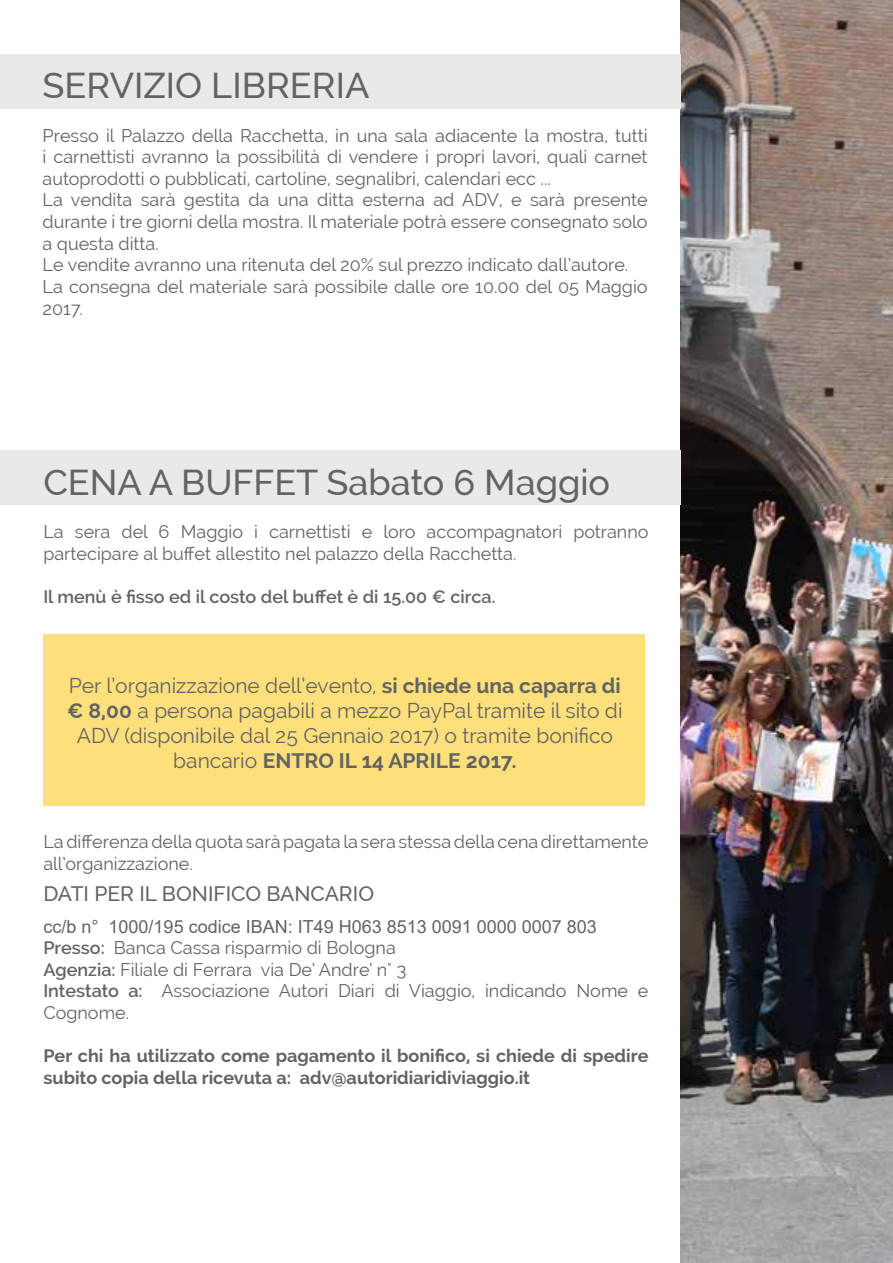
<style>
.page{position:relative;width:893px;height:1263px;background:#fff}
.page>*{position:absolute;margin:0;border:0;box-sizing:border-box;transform-origin:0 0}
.t1{font:500 36px "Raleway";color:#646363}
.t2{font:21px/25.2px "Raleway";color:#646363;text-align:center}
.t3{font:500 21px "Raleway";color:#646363}
.t4{font:18px/21.6px "Raleway";color:#646363}
.t5{font:700 18px/21.6px "Raleway";color:#646363}
.t6{font:18px "Arial";color:#646363}
.t7{font:600 18px "Raleway";color:#646363}
.s1{font-weight:700}
.s2{font-weight:600}
</style>
<div class="page">
<img style="left:680px;top:0;width:213px;height:1263px">
<div style="left:0;top:54px;width:680px;height:54px;background:#e9e9e9"></div>
<div style="left:43px;top:635px;width:602px;height:171px;background:#fde07b"></div>
<div style="left:0;top:451px;width:680px;height:54px;background:#e9e9e9"></div>
<h1 class="t1" style="left:43px;top:65px;width:329px">SERVIZIO LIBRERIA</h1>
<p class="t4" style="left:43px;top:124px;width:607px">Presso il Palazzo della Racchetta, in una sala adiacente la mostra, tutti i carnettisti avranno la possibilità di vendere i propri lavori, quali carnet autoprodotti o pubblicati, cartoline, segnalibri, calendari ecc ...<br>La vendita sarà gestita da una ditta esterna ad ADV, e sarà presente durante i tre giorni della mostra. Il materiale potrà essere consegnato solo a questa ditta.<br>Le vendite avranno una ritenuta del 20% sul prezzo indicato dall’autore.<br>La consegna del materiale sarà possibile dalle ore 10.00 del 05 Maggio 2017.</p>
<h1 class="t1" style="left:43px;top:462px;width:568px">CENA A BUFFET Sabato 6 Maggio</h1>
<p class="t4" style="left:43px;top:521px;width:607px">La sera del 6 Maggio i carnettisti e loro accompagnatori potranno partecipare al buffet allestito nel palazzo della Racchetta.</p>
<p class="t7" style="left:43px;top:587px;width:454px">Il menù è fisso ed il costo del buffet è di 15.00 € circa.</p>
<p class="t2" style="left:67px;top:672px;width:557px">Per l’organizzazione dell’evento, <span class="s1">si chiede una caparra di € 8,00</span> a persona pagabili a mezzo PayPal tramite il sito di ADV (disponibile dal 25 Gennaio 2017) o tramite bonifico bancario <span class="s1">ENTRO IL 14 APRILE 2017.</span></p>
<p class="t4" style="left:43px;top:831px;width:607px">La differenza della quota sarà pagata la sera stessa della cena direttamente all’organizzazione.</p>
<p class="t3" style="left:43px;top:882px;width:332px">DATI PER IL BONIFICO BANCARIO</p>
<p class="t6" style="left:43px;top:914px;width:555px">cc/b n° 1000/195 codice IBAN: IT49 H063 8513 0091 0000 0007 803</p>
<p class="t4" style="left:43px;top:937px;width:607px"><span class="s2">Presso:</span> Banca Cassa risparmio di Bologna<br><span class="s2">Agenzia:</span> Filiale di Ferrara via De’ Andre’ n° 3<br><span class="s2">Intestato a:</span> Associazione Autori Diari di Viaggio, indicando Nome e Cognome.</p>
<p class="t5" style="left:43px;top:1045px;width:607px">Per chi ha utilizzato come pagamento il bonifico, si chiede di spedire subito copia della ricevuta a: adv@autoridiaridiviaggio.it</p>
</div>
